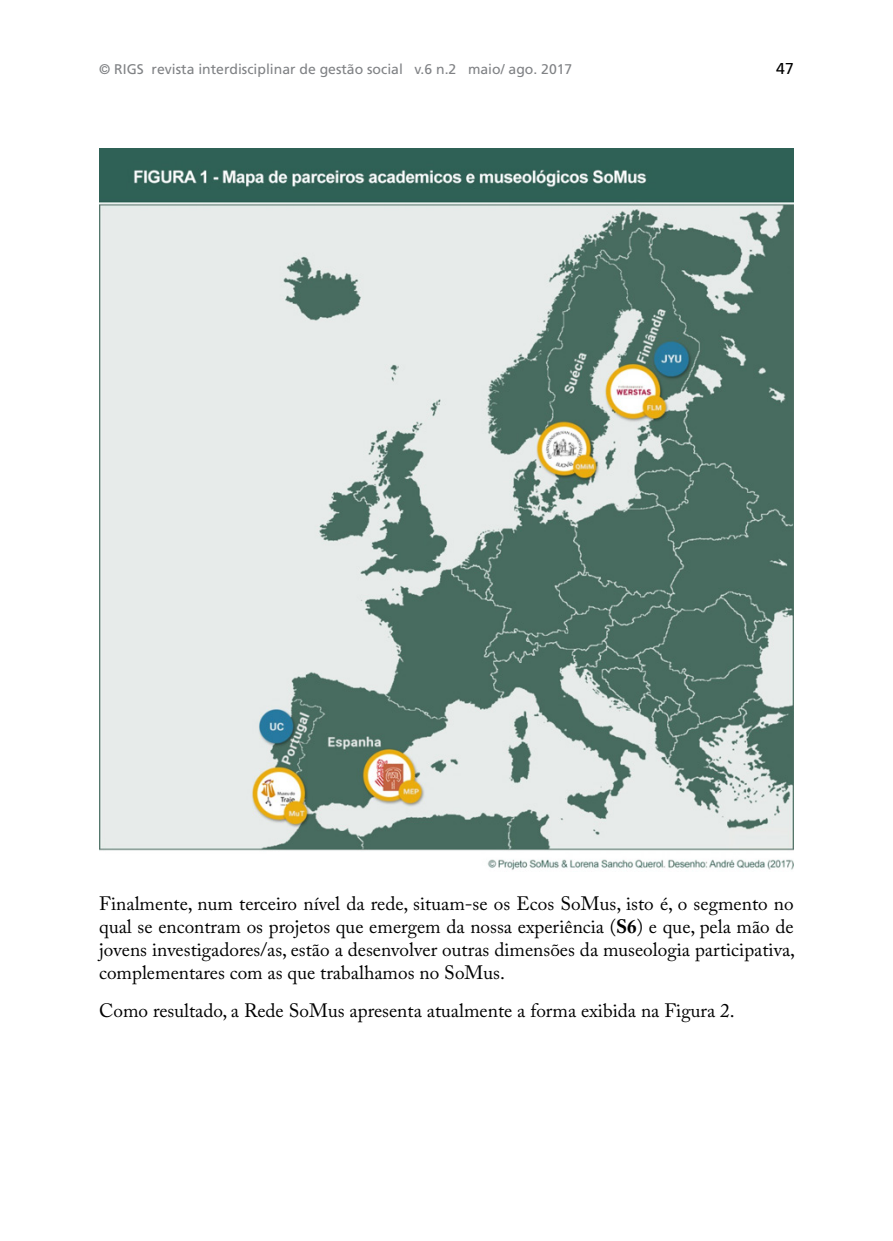
<style>
.page{position:relative;width:893px;height:1241px;background:#fff}
.page>*{position:absolute;margin:0;border:0;box-sizing:border-box;transform-origin:0 0}
.t1{font:19.25px/23.1px "Adobe Caslon Pro";color:#000;text-align:justify}
.t2{font:15.75px "Frutiger LT Std";color:#000}
.t3{font:14px "Frutiger LT Std";color:#808285}
.s1{font-weight:700}
</style>
<div class="page">
<img style="left:99px;top:149px;width:695px;height:721px">
<p class="t3" style="left:99px;top:61px;width:475px">© RIGS revista interdisciplinar de gestão social v.6 n.2 maio/ ago. 2017</p>
<p class="t2" style="left:776px;top:60px;width:19px">47</p>
<p class="t1" style="left:99px;top:891px;width:697px">Finalmente, num terceiro nível da rede, situam-se os Ecos SoMus, isto é, o segmento no qual se encontram os projetos que emergem da nossa experiência (<span class="s1">S6</span>) e que, pela mão de jovens investigadores/as, estão a desenvolver outras dimensões da museologia participativa, complementares com as que trabalhamos no SoMus.</p>
<p class="t1" style="left:99px;top:998px;width:637px">Como resultado, a Rede SoMus apresenta atualmente a forma exibida na Figura 2.</p>
</div>
